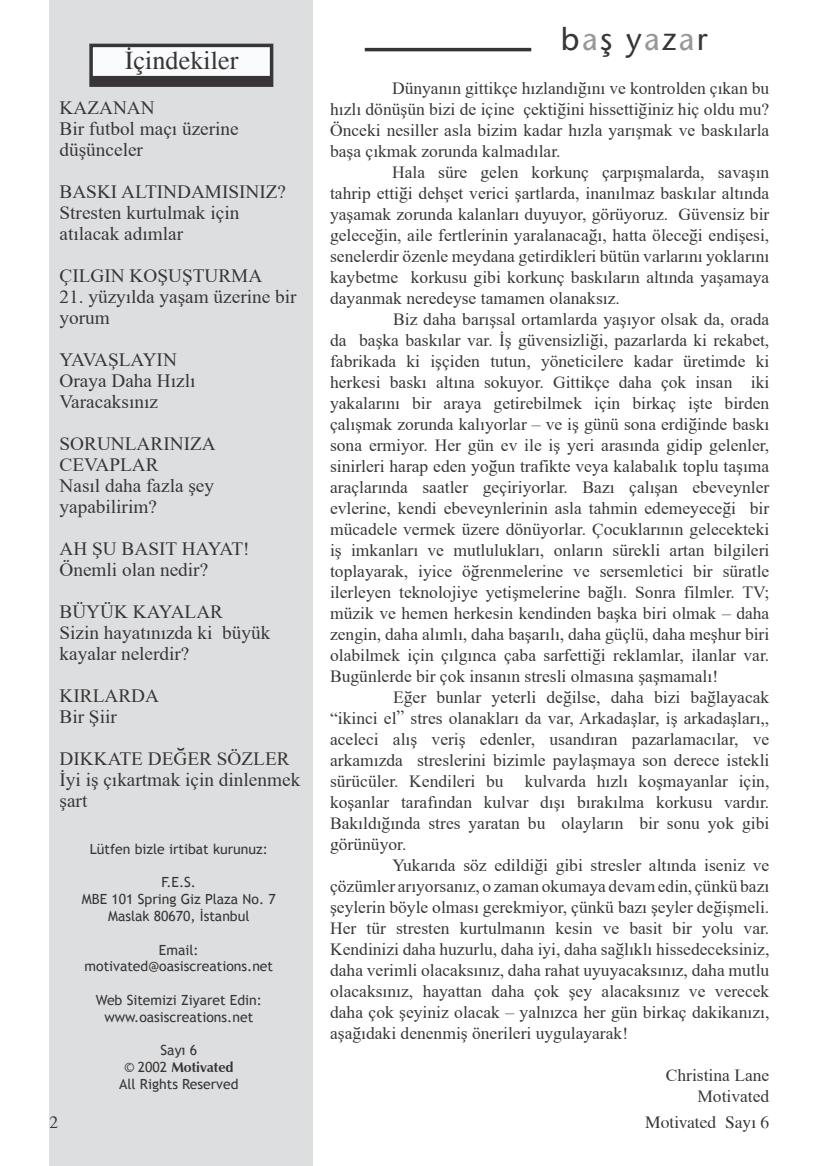
<style>
.page{position:relative;width:819px;height:1166px;background:#fff}
.page>*{position:absolute;margin:0;border:0;box-sizing:border-box;transform-origin:0 0}
.t1{font:31.5px "Air Sans";letter-spacing:.075em;color:#373535}
.t2{font:26.25px "Times New Roman";color:#373535}
.Default{font:19.25px/21px "Turkish Times New Roman";color:#373535}
.Default-2{font:17.5px/21px "Turkish Times New Roman";color:#373535;text-align:justify}
.heading_1{font:17.5px/21px "Turkish Times New Roman";color:#373535;text-align:justify}
.t3{font:17.5px "Tms Roman";color:#373535}
.t4{font:14px "Trebuchet MS";color:#373535}
.t5{font:700 14px "Zapf Humanist 601 BT";color:#373535}
.s1{font-family:"Trebuchet MS";font-weight:400}
.s2{color:#96989b}
</style>
<div class="page">
<hr style="left:365px;top:48px;width:166px;height:3px;background:#373535">
<div style="left:50px;top:0;width:263px;height:1166px;background:#dddedf"></div>
<div style="left:91px;top:45px;width:180px;height:40px;background:#fafbfc"></div>
<div style="left:89px;top:44px;width:184px;height:43px;border:4px solid #373535"></div>
<div style="left:92px;top:77px;width:179px;height:6px;background:#373535"></div>
<div style="left:91px;top:76px;width:181px;height:8px;border:2px solid #373535"></div>
<p class="t2" style="left:125px;top:46px;width:115px">İçindekiler</p>
<p class="Default" style="left:60px;top:97px;width:97px">KAZANAN</p>
<p class="Default" style="left:60px;top:118px;width:181px">Bir futbol maçý üzerine düþünceler</p>
<p class="Default" style="left:60px;top:181px;width:228px">BASKI ALTINDAMISINIZ?</p>
<p class="Default" style="left:60px;top:202px;width:181px">Stresten kurtulmak için atýlacak adýmlar</p>
<p class="Default" style="left:60px;top:265px;width:204px">ÇILGIN KOÞUÞTURMA</p>
<p class="Default" style="left:60px;top:286px;width:238px">21. yüzyýlda yaþam üzerine bir yorum</p>
<p class="Default" style="left:60px;top:349px;width:119px">YAVAŞLAYIN</p>
<p class="Default" style="left:60px;top:370px;width:137px">Oraya Daha Hýzlý</p>
<p class="Default" style="left:60px;top:391px;width:100px">Varacaksýnýz</p>
<p class="Default" style="left:60px;top:433px;width:158px">SORUNLARINIZA<br>CEVAPLAR</p>
<p class="Default" style="left:60px;top:475px;width:156px">Nasýl daha fazla þey yapabilirim?</p>
<p class="Default" style="left:60px;top:538px;width:191px">AH ŞU BASIT HAYAT!</p>
<p class="Default" style="left:60px;top:559px;width:150px">Önemli olan nedir?</p>
<p class="Default" style="left:60px;top:601px;width:165px">BÜYÜK KAYALAR</p>
<p class="Default" style="left:60px;top:622px;width:212px">Sizin hayatýnýzda ki büyük kayalar nelerdir?</p>
<p class="Default" style="left:60px;top:685px;width:101px">KIRLARDA</p>
<p class="Default" style="left:60px;top:706px;width:59px">Bir Þiir</p>
<p class="Default" style="left:60px;top:748px;width:231px">DIKKATE DEÐER SÖZLER</p>
<p class="Default" style="left:60px;top:769px;width:242px">Ýyi iþ çýkartmak için dinlenmek þart</p>
<p class="t4" style="left:90px;top:840px;width:180px">Lütfen bizle irtibat kurunuz:</p>
<p class="t4" style="left:162px;top:874px;width:36px">F.E.S.</p>
<p class="t4" style="left:82px;top:891px;width:195px">MBE 101 Spring Giz Plaza No. 7</p>
<p class="t4" style="left:108px;top:908px;width:143px">Maslak 80670, İstanbul</p>
<p class="t4" style="left:159px;top:941px;width:41px">Email:</p>
<p class="t4" style="left:84px;top:958px;width:190px">motivated@oasiscreations.net</p>
<p class="t4" style="left:96px;top:992px;width:168px">Web Sitemizi Ziyaret Edin:</p>
<p class="t4" style="left:104px;top:1008px;width:150px">www.oasiscreations.net</p>
<p class="t4" style="left:160px;top:1042px;width:38px">Sayı 6</p>
<p class="t5" style="left:124px;top:1059px;width:111px"><span class="s1">© 2002</span> Motivated</p>
<p class="t4" style="left:119px;top:1076px;width:121px">All Rights Reserved</p>
<p class="t1" style="left:561px;top:20px;width:148px">b<span class="s2">a</span>ş y<span class="s2">a</span>z<span class="s2">a</span>r</p>
<p class="heading_1" style="left:330px;top:78px;width:441px;text-indent:62px">Dünyanýn gittikçe hýzlandýðýný ve kontrolden çýkan bu hýzlý dönüþün bizi de içine çektiðini hissettiðiniz hiç oldu mu?<br>Önceki nesiller asla bizim kadar hýzla yarýþmak ve baskýlarla baþa çýkmak zorunda kalmadýlar.</p>
<p class="heading_1" style="left:330px;top:162px;width:441px;text-indent:62px">Hala süre gelen korkunç çarpýþmalarda, savaþýn tahrip ettiði dehþet verici þartlarda, inanýlmaz baskýlar altýnda yaþamak zorunda kalanlarý duyuyor, görüyoruz. Güvensiz bir geleceðin, aile fertlerinin yaralanacaðý, hatta öleceði endiþesi, senelerdir özenle meydana getirdikleri bütün varlarýný yoklarýný kaybetme korkusu gibi korkunç baskýlarýn altýnda yaþamaya dayanmak neredeyse tamamen olanaksýz.</p>
<p class="Default-2" style="left:330px;top:309px;width:441px;text-indent:63px">Biz daha barýþsal ortamlarda yaþýyor olsak da, orada da baþka baskýlar var. Ýþ güvensizliði, pazarlarda ki rekabet, fabrikada ki iþçiden tutun, yöneticilere kadar üretimde ki herkesi baský altýna sokuyor. Gittikçe daha çok insan iki yakalarýný bir araya getirebilmek için birkaç iþte birden çalýþmak zorunda kalýyorlar – ve iþ günü sona erdiðinde baský sona ermiyor. Her gün ev ile iþ yeri arasýnda gidip gelenler, sinirleri harap eden yoðun trafikte veya kalabalýk toplu taþýma araçlarýnda saatler geçiriyorlar. Bazý çalýþan ebeveynler evlerine, kendi ebeveynlerinin asla tahmin edemeyeceði bir mücadele vermek üzere dönüyorlar. Çocuklarýnýn gelecekteki iþ imkanlarý ve mutluluklarý, onlarýn sürekli artan bilgileri toplayarak, iyice öðrenmelerine ve sersemletici bir süratle ilerleyen teknolojiye yetiþmelerine baðlý. Sonra filmler. TV; müzik ve hemen herkesin kendinden baþka biri olmak – daha zengin, daha alýmlý, daha baþarýlý, daha güçlü, daha meþhur biri olabilmek için çýlgýnca çaba sarfettiði reklamlar, ilanlar var.<br>Bugünlerde bir çok insanýn stresli olmasýna þaþmamalý!</p>
<p class="Default-2" style="left:330px;top:687px;width:441px;text-indent:63px">Eðer bunlar yeterli deðilse, daha bizi baðlayacak “ikinci el” stres olanaklarý da var, Arkadaþlar, iþ arkadaþlarý,, aceleci alýþ veriþ edenler, usandýran pazarlamacýlar, ve arkamýzda streslerini bizimle paylaþmaya son derece istekli sürücüler. Kendileri bu kulvarda hýzlý koþmayanlar için, koþanlar tarafýndan kulvar dýþý býrakýlma korkusu vardýr.<br>Bakýldýðýnda stres yaratan bu olaylarýn bir sonu yok gibi görünüyor.</p>
<p class="Default-2" style="left:330px;top:855px;width:441px;text-indent:62px">Yukarýda söz edildiði gibi stresler altýnda iseniz ve çözümler arýyorsanýz, o zaman okumaya devam edin, çünkü bazý þeylerin böyle olmasý gerekmiyor, çünkü bazý þeyler deðiþmeli.<br>Her tür stresten kurtulmanýn kesin ve basit bir yolu var.<br>Kendinizi daha huzurlu, daha iyi, daha saðlýklý hissedeceksiniz, daha verimli olacaksýnýz, daha rahat uyuyacaksýnýz, daha mutlu olacaksýnýz, hayattan daha çok þey alacaksýnýz ve verecek daha çok þeyiniz olacak – yalnýzca her gün birkaç dakikanýzý, aþaðýdaki denenmiþ önerileri uygulayarak!</p>
<p class="Default-2" style="left:665px;top:1065px;width:105px">Christina Lane</p>
<p class="Default-2" style="left:697px;top:1086px;width:73px">Motivated</p>
<p class="t3" style="left:50px;top:1112px;width:10px">2</p>
<p class="t3" style="left:645px;top:1112px;width:126px">Motivated Sayý 6</p>
</div>
